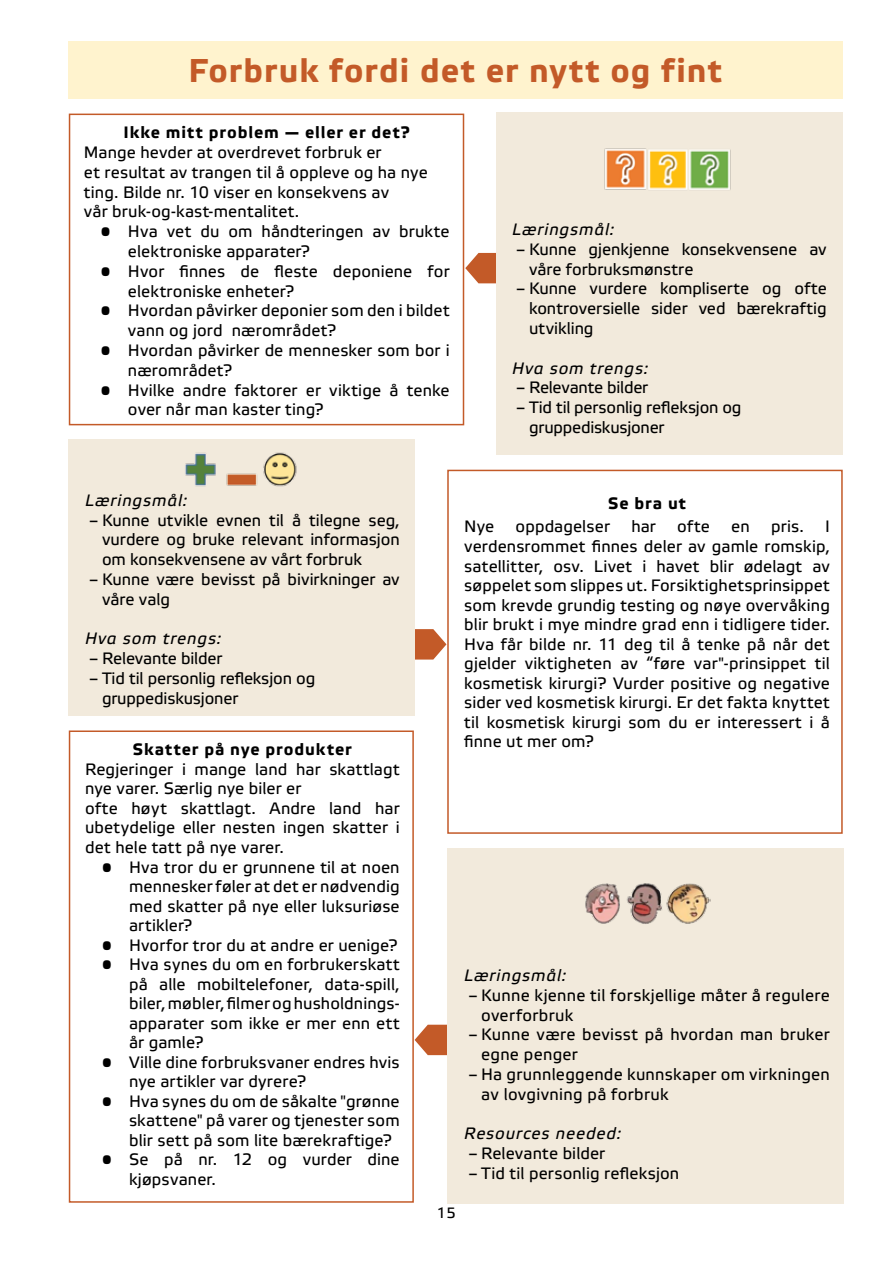
<style>
.page{position:relative;width:893px;height:1263px;background:#fff}
.page>*{position:absolute;margin:0;border:0;box-sizing:border-box;transform-origin:0 0}
.t1{font:700 33px "Etelka Text";letter-spacing:.035em;color:#c35a28}
.t2{font:16.5px/19.5px "Etelka Text";letter-spacing:.005em;color:#000}
.t3{font:italic 16.5px "Etelka Text";letter-spacing:.055em;color:#000}
.t4{font:16.5px/19.8px "Etelka Text";letter-spacing:-.015em;color:#000}
.t5{font:700 16.5px "Etelka Text";letter-spacing:.055em;color:#000}
.t6{font:15px "Etelka Text";color:#000}
</style>
<div class="page">
<svg style="left:415px;top:629px;width:31px;height:30px"></svg>
<svg style="left:465px;top:253px;width:31px;height:30px"></svg>
<div style="left:68px;top:440px;width:347px;height:276px;background:#f2eadc"></div>
<svg style="left:415px;top:1025px;width:32px;height:30px"></svg>
<div style="left:447px;top:848px;width:396px;height:355px;background:#f2eadc"></div>
<div style="left:447px;top:470px;width:396px;height:364px;border:2px solid #c35a28"></div>
<div style="left:69px;top:114px;width:395px;height:311px;border:2px solid #c35a28"></div>
<div style="left:69px;top:730px;width:345px;height:473px;border:2px solid #c35a28"></div>
<div style="left:496px;top:113px;width:347px;height:342px;background:#f2eadc"></div>
<div style="left:68px;top:42px;width:775px;height:57px;background:#fff3ce"></div>
<img style="left:585px;top:883px;width:125px;height:41px">
<img style="left:604px;top:148px;width:127px;height:42px">
<img style="left:185px;top:452px;width:112px;height:35px">
<h1 class="t1" style="left:189px;top:52px;width:535px">Forbruk fordi det er nytt og fint</h1>
<p class="t5" style="left:124px;top:123px;width:288px">Ikke mitt problem — eller er det?</p>
<p class="t2" style="left:84px;top:143px;width:345px">Mange hevder at overdrevet forbruk er<br>et resultat av trangen til å oppleve og ha nye ting. Bilde nr. 10 viser en konsekvens av<br>vår bruk-og-kast-mentalitet.</p>
<p class="t2" style="left:128px;top:222px;width:323px;text-indent:-27px">• Hva vet du om håndteringen av brukte elektroniske apparater?</p>
<p class="t2" style="left:128px;top:262px;width:323px;text-indent:-27px">• Hvor finnes de fleste deponiene for elektroniske enheter?</p>
<p class="t2" style="left:128px;top:302px;width:323px;text-indent:-27px">• Hvordan påvirker deponier som den i bildet vann og jord nærområdet?</p>
<p class="t2" style="left:128px;top:341px;width:323px;text-indent:-27px">• Hvordan påvirker de mennesker som bor i nærområdet?</p>
<p class="t2" style="left:128px;top:381px;width:323px;text-indent:-27px">• Hvilke andre faktorer er viktige å tenke over når man kaster ting?</p>
<p class="t3" style="left:512px;top:220px;width:104px">Læringsmål:</p>
<p class="t2" style="left:529px;top:240px;width:299px;text-indent:-13px">– Kunne gjenkjenne konsekvensene av våre forbruksmønstre</p>
<p class="t2" style="left:529px;top:280px;width:299px;text-align:justify;text-indent:-13px">– Kunne vurdere kompliserte og ofte kontroversielle sider ved bærekraftig utvikling</p>
<p class="t3" style="left:512px;top:359px;width:138px">Hva som trengs:</p>
<p class="t4" style="left:516px;top:379px;width:133px">– Relevante bilder</p>
<p class="t4" style="left:529px;top:398px;width:214px;text-indent:-13px">– Tid til personlig refleksjon og gruppediskusjoner</p>
<p class="t3" style="left:85px;top:491px;width:104px">Læringsmål:</p>
<p class="t2" style="left:102px;top:511px;width:299px;text-align:justify;text-indent:-13px">– Kunne utvikle evnen til å tilegne seg, vurdere og bruke relevant informasjon om konsekvensene av vårt forbruk</p>
<p class="t2" style="left:102px;top:570px;width:299px;text-indent:-13px">– Kunne være bevisst på bivirkninger av våre valg</p>
<p class="t3" style="left:85px;top:629px;width:138px">Hva som trengs:</p>
<p class="t2" style="left:89px;top:649px;width:135px">– Relevante bilder</p>
<p class="t2" style="left:102px;top:669px;width:215px;text-indent:-13px">– Tid til personlig refleksjon og gruppediskusjoner</p>
<p class="t5" style="left:133px;top:740px;width:220px">Skatter på nye produkter</p>
<p class="t2" style="left:85px;top:760px;width:316px">Regjeringer i mange land har skattlagt nye varer. Særlig nye biler er<br>ofte høyt skattlagt. Andre land har ubetydelige eller nesten ingen skatter i det hele tatt på nye varer.</p>
<p class="t2" style="left:129px;top:858px;width:272px;text-align:justify;text-indent:-27px">• Hva tror du er grunnene til at noen mennesker føler at det er nødvendig med skatter på nye eller luksuriøse artikler?</p>
<p class="t2" style="left:102px;top:936px;width:297px">• Hvorfor tror du at andre er uenige?</p>
<p class="t2" style="left:129px;top:955px;width:272px;text-align:justify;text-indent:-27px">• Hva synes du om en forbrukerskatt på alle mobiltelefoner, data-spill, biler, møbler, filmer og husholdnings&shy;apparater som ikke er mer enn ett år gamle?</p>
<p class="t2" style="left:129px;top:1053px;width:272px;text-indent:-27px">• Ville dine forbruksvaner endres hvis nye artikler var dyrere?</p>
<p class="t2" style="left:129px;top:1092px;width:272px;text-align:justify;text-indent:-27px">• Hva synes du om de såkalte "grønne skattene" på varer og tjenester som blir sett på som lite bærekraftige?</p>
<p class="t2" style="left:129px;top:1150px;width:272px;text-indent:-27px">• Se på nr. 12 og vurder dine kjøpsvaner.</p>
<p class="t5" style="left:608px;top:494px;width:79px">Se bra ut</p>
<p class="t2" style="left:464px;top:518px;width:32px">Nye</p>
<p class="t2" style="left:516px;top:518px;width:96px">oppdagelser</p>
<p class="t2" style="left:631px;top:518px;width:26px">har</p>
<p class="t2" style="left:677px;top:518px;width:34px">ofte</p>
<p class="t2" style="left:731px;top:518px;width:20px">en</p>
<p class="t2" style="left:771px;top:518px;width:34px">pris.</p>
<p class="t2" style="left:464px;top:518px;width:367px;text-align:justify;text-indent:361px">I verdensrommet finnes deler av gamle romskip, satellitter, osv. Livet i havet blir ødelagt av søppelet som slippes ut. Forsiktighetsprinsippet som krevde grundig testing og nøye overvåking blir brukt i mye mindre grad enn i tidligere tider.<br>Hva får bilde nr. 11 deg til å tenke på når det gjelder viktigheten av “føre var"-prinsippet til kosmetisk kirurgi? Vurder positive og negative sider ved kosmetisk kirurgi. Er det fakta knyttet til kosmetisk kirurgi som du er interessert i å finne ut mer om?</p>
<p class="t6" style="left:437px;top:1204px;width:21px">15</p>
<p class="t3" style="left:464px;top:966px;width:104px">Læringsmål:</p>
<p class="t2" style="left:481px;top:986px;width:350px;text-indent:-13px">– Kunne kjenne til forskjellige måter å regulere overforbruk</p>
<p class="t2" style="left:481px;top:1025px;width:350px;text-indent:-13px">– Kunne være bevisst på hvordan man bruker egne penger</p>
<p class="t2" style="left:481px;top:1065px;width:350px;text-indent:-13px">– Ha grunnleggende kunnskaper om virkningen av lovgivning på forbruk</p>
<p class="t3" style="left:464px;top:1124px;width:158px">Resources needed:</p>
<p class="t2" style="left:468px;top:1144px;width:138px">– Relevante bilder</p>
<p class="t2" style="left:468px;top:1164px;width:212px">– Tid til personlig refleksjon</p>
</div>
